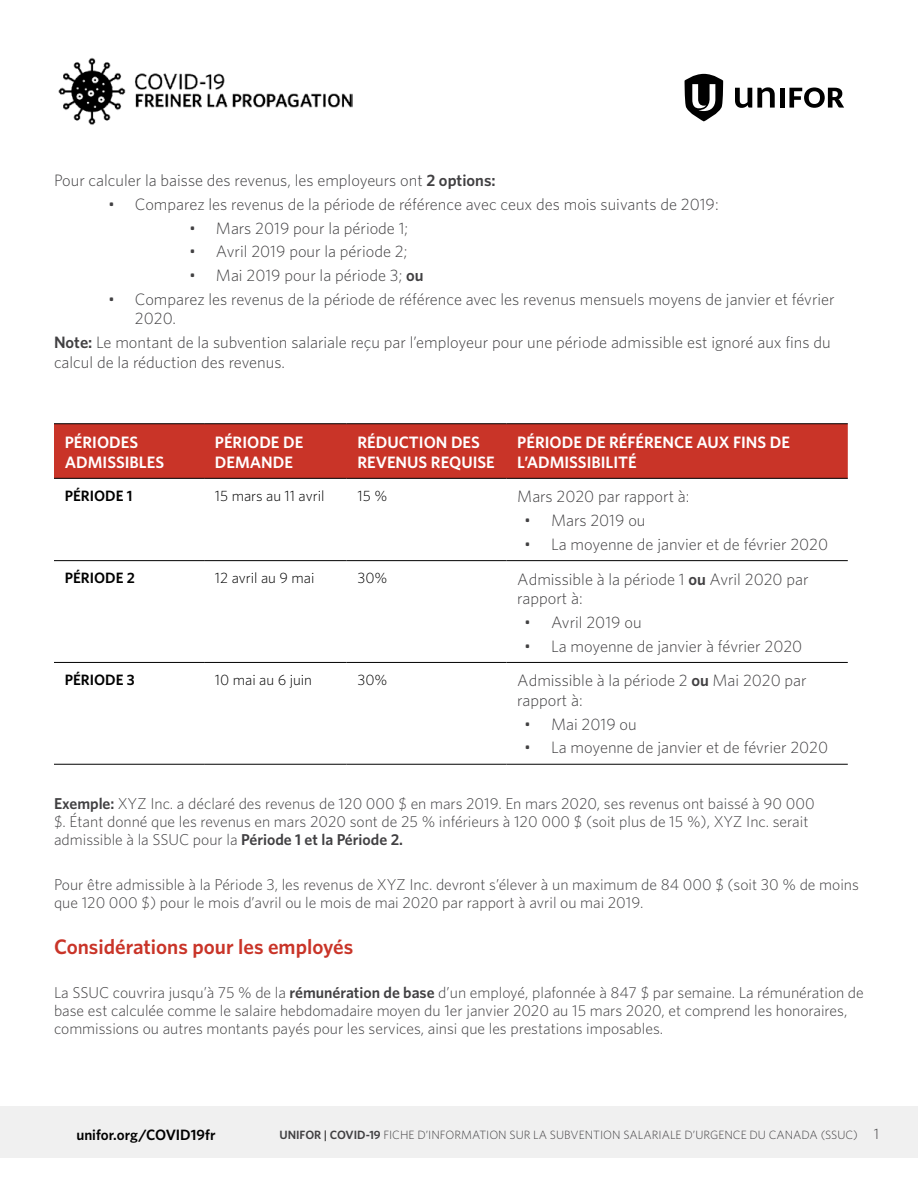
<style>
.page{position:relative;width:918px;height:1188px;background:#fff}
.page>*{position:absolute;margin:0;border:0;box-sizing:border-box;transform-origin:0 0}
.t1{font:600 21px "Whitney";color:#c93428}
.t2{font:300 16.5px/19.5px "Whitney";color:#414042}
.t3{font:600 16.5px/19.8px "Whitney";color:#fff}
.t4{font:300 15.75px/18px "Whitney";color:#414042}
.t5{font:300 15px "Whitney";color:#414042}
.t6{font:300 15px "Whitney";color:#000}
.t7{font:600 15px "Whitney";color:#000}
.t8{font:300 12px "Whitney";color:#414042}
.s1{font-weight:600}
</style>
<div class="page">
<div style="left:54px;top:424px;width:794px;height:54px;background:#c93428"></div>
<hr style="left:54px;top:423px;width:150px;height:1px;background:#000">
<hr style="left:204px;top:423px;width:143px;height:1px;background:#000">
<hr style="left:347px;top:423px;width:160px;height:1px;background:#000">
<hr style="left:507px;top:423px;width:341px;height:1px;background:#000">
<hr style="left:54px;top:478px;width:150px;height:1px;background:#000">
<hr style="left:204px;top:478px;width:143px;height:1px;background:#000">
<hr style="left:347px;top:478px;width:160px;height:1px;background:#000">
<hr style="left:507px;top:478px;width:341px;height:1px;background:#000">
<hr style="left:54px;top:560px;width:150px;height:1px;background:#000">
<hr style="left:204px;top:560px;width:143px;height:1px;background:#000">
<hr style="left:347px;top:560px;width:160px;height:1px;background:#000">
<hr style="left:507px;top:560px;width:341px;height:1px;background:#000">
<hr style="left:54px;top:662px;width:150px;height:1px;background:#000">
<hr style="left:204px;top:662px;width:143px;height:1px;background:#000">
<hr style="left:347px;top:662px;width:160px;height:1px;background:#000">
<hr style="left:507px;top:662px;width:341px;height:1px;background:#000">
<hr style="left:54px;top:764px;width:150px;height:1px;background:#000">
<hr style="left:204px;top:764px;width:143px;height:1px;background:#000">
<hr style="left:347px;top:764px;width:160px;height:1px;background:#000">
<hr style="left:507px;top:764px;width:341px;height:1px;background:#000">
<div style="left:0;top:1107px;width:918px;height:51px;background:#f0f0f0"></div>
<img style="left:58px;top:57px;width:294px;height:68px">
<svg style="left:684px;top:74px;width:39px;height:47px"></svg>
<svg style="left:735px;top:87px;width:40px;height:21px"></svg>
<svg style="left:789px;top:87px;width:55px;height:21px"></svg>
<hr style="left:780px;top:88px;width:4px;height:20px;background:#000">
<p class="t2" style="left:54px;top:170px;width:443px">Pour calculer la baisse des revenus, les employeurs ont <span class="s1">2 options:</span></p>
<p class="t2" style="left:108px;top:194px;width:612px">• Comparez les revenus de la période de référence avec ceux des mois suivants de 2019:</p>
<p class="t2" style="left:189px;top:218px;width:221px">• Mars 2019 pour la période 1;</p>
<p class="t2" style="left:189px;top:241px;width:220px">• Avril 2019 pour la période 2;</p>
<p class="t2" style="left:189px;top:265px;width:236px">• Mai 2019 pour la période 3; <span class="s1">ou</span></p>
<p class="t2" style="left:135px;top:289px;width:701px;text-indent:-27px">• Comparez les revenus de la période de référence avec les revenus mensuels moyens de janvier et février<br>2020.</p>
<p class="t2" style="left:54px;top:332px;width:778px"><span class="s1">Note:</span> Le montant de la subvention salariale reçu par l’employeur pour une période admissible est ignoré aux fins du calcul de la réduction des revenus.</p>
<p class="t3" style="left:65px;top:432px;width:101px">PÉRIODES<br>ADMISSIBLES</p>
<p class="t3" style="left:215px;top:432px;width:90px">PÉRIODE DE<br>DEMANDE</p>
<p class="t3" style="left:357px;top:432px;width:139px">RÉDUCTION DES<br>REVENUS REQUISE</p>
<p class="t3" style="left:517px;top:432px;width:274px">PÉRIODE DE RÉFÉRENCE AUX FINS DE<br>L’ADMISSIBILITÉ</p>
<p class="t7" style="left:65px;top:486px;width:69px">PÉRIODE 1</p>
<p class="t6" style="left:215px;top:486px;width:111px">15 mars au 11 avril</p>
<p class="t6" style="left:357px;top:486px;width:31px">15 %</p>
<p class="t2" style="left:517px;top:486px;width:174px">Mars 2020 par rapport à:</p>
<p class="t2" style="left:524px;top:510px;width:123px">• Mars 2019 ou</p>
<p class="t2" style="left:524px;top:534px;width:306px">• La moyenne de janvier et de février 2020</p>
<p class="t7" style="left:65px;top:568px;width:72px">PÉRIODE 2</p>
<p class="t6" style="left:215px;top:568px;width:101px">12 avril au 9 mai</p>
<p class="t6" style="left:357px;top:568px;width:32px">30%</p>
<p class="t2" style="left:517px;top:569px;width:293px">Admissible à la période 1 <span class="s1">ou</span> Avril 2020 par rapport à:</p>
<p class="t2" style="left:524px;top:612px;width:119px">• Avril 2019 ou</p>
<p class="t2" style="left:524px;top:636px;width:280px">• La moyenne de janvier à février 2020</p>
<p class="t7" style="left:65px;top:670px;width:71px">PÉRIODE 3</p>
<p class="t6" style="left:215px;top:670px;width:99px">10 mai au 6 juin</p>
<p class="t6" style="left:357px;top:670px;width:32px">30%</p>
<p class="t2" style="left:517px;top:670px;width:291px">Admissible à la période 2 <span class="s1">ou</span> Mai 2020 par rapport à:</p>
<p class="t2" style="left:524px;top:714px;width:114px">• Mai 2019 ou</p>
<p class="t2" style="left:524px;top:737px;width:306px">• La moyenne de janvier et de février 2020</p>
<p class="t4" style="left:54px;top:794px;width:762px"><span class="s1">Exemple:</span> XYZ Inc. a déclaré des revenus de 120 000 $ en mars 2019. En mars 2020, ses revenus ont baissé à 90 000 $. Étant donné que les revenus en mars 2020 sont de 25 % inférieurs à 120 000 $ (soit plus de 15 %), XYZ Inc. serait admissible à la SSUC pour la <span class="s1">Période 1 et la Période 2.</span></p>
<p class="t4" style="left:54px;top:875px;width:806px">Pour être admissible à la Période 3, les revenus de XYZ Inc. devront s’élever à un maximum de 84 000 $ (soit 30 % de moins que 120 000 $) pour le mois d’avril ou le mois de mai 2020 par rapport à avril ou mai 2019.</p>
<h1 class="t1" style="left:54px;top:932px;width:301px">Considérations pour les employés</h1>
<p class="t4" style="left:54px;top:983px;width:811px">La SSUC couvrira jusqu’à 75 % de la <span class="s1">rémunération de base</span> d’un employé, plafonnée à 847 $ par semaine. La rémunération de base est calculée comme le salaire hebdomadaire moyen du 1er janvier 2020 au 15 mars 2020, et comprend les honoraires, commissions ou autres montants payés pour les services, ainsi que les prestations imposables.</p>
<p class="t5" style="left:331px;top:1124px;width:521px"><span class="s1">UNIFOR | COVID-19</span> CANADA EMERGENCY WAGE SUBSIDY (CEWS) FACTSHEET</p>
<p class="t5" style="left:871px;top:1124px;width:10px">51</p>
<p class="t7" style="left:76px;top:1125px;width:141px">unifor.org/COVID19fr</p>
<p class="t8" style="left:279px;top:1127px;width:580px"><span class="s1">UNIFOR | COVID-19</span> FICHE D’INFORMATION SUR LA SUBVENTION SALARIALE D’URGENCE DU CANADA (SSUC)</p>
</div>
